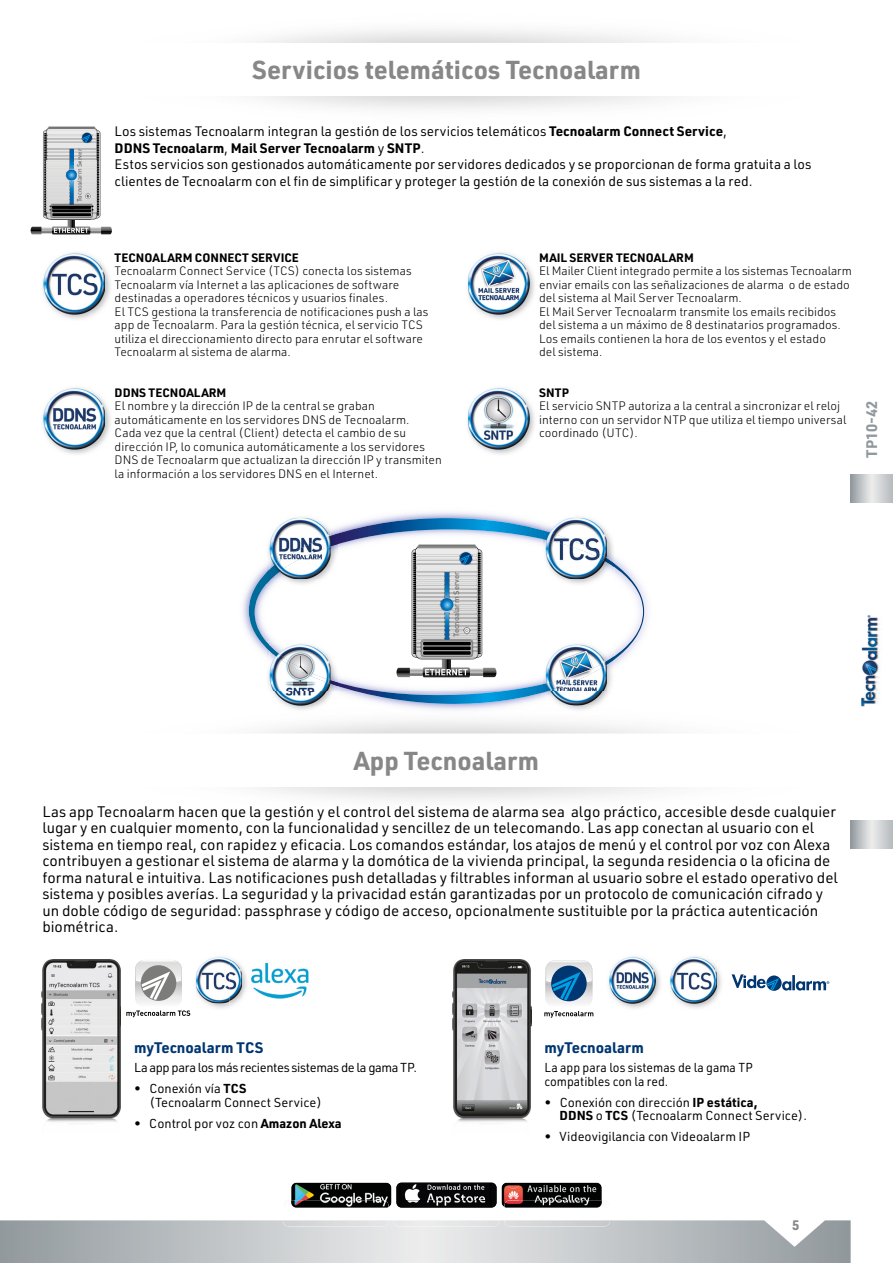
<style>
.page{position:relative;width:893px;height:1263px;background:#fff}
.page>*{position:absolute;margin:0;border:0;box-sizing:border-box;transform-origin:0 0}
.t1{font:700 25.5px "URWDIN";color:#878787}
.t2{font:15px/16.5px "URWDIN";color:#000}
.t3{font:700 15px "URWDIN";color:#003671}
.t4{font:700 15px "URWDIN";color:#91989c}
.t5{font:13.5px/16.5px "URWDIN";color:#000}
.t6{font:700 13.5px "URWDIN";color:#878787}
.t7{font:12.75px/13.5px "URWDIN";color:#000}
.t8{font:12.75px/13.5px "URWDIN";color:#000;scale:.95 1}
.t9{font:12.75px "URWDIN";letter-spacing:-.03em;color:#000}
.t10{font:300 12px/13.5px "URWDIN";color:#000}
.t11{font:700 12px "URWDIN";color:#000}
.t12{font:500 7.65px "DIN";color:#706f6f}
.t13{font:500 6.15px "DIN";color:#706f6f}
.s1{font-weight:700}
</style>
<div class="page">
<svg style="left:0;top:1220px;width:850px;height:43px;background:#c0c4c6"></svg>
<img style="left:861px;top:616px;width:18px;height:91px">
<svg style="left:31px;top:127px;width:81px;height:108px"></svg>
<img style="left:41px;top:960px;width:80px;height:162px">
<div style="left:135px;top:960px;width:47px;height:47px;background:#f3f3f3;border-radius:9px"></div>
<svg style="left:126px;top:1010px;width:64px;height:7px"></svg>
<svg style="left:136px;top:960px;width:45px;height:40px"></svg>
<img style="left:251px;top:962px;width:58px;height:37px">
<svg style="left:544px;top:1011px;width:49px;height:7px"></svg>
<svg style="left:545px;top:960px;width:47px;height:47px"></svg>
<svg style="left:546px;top:961px;width:45px;height:39px;background:#6390b2"></svg>
<svg style="left:731px;top:974px;width:98px;height:17px"></svg>
<img style="left:452px;top:960px;width:79px;height:162px">
<img style="left:501px;top:1183px;width:100px;height:24px;border-radius:5px">
<img style="left:396px;top:1183px;width:100px;height:18px">
<img style="left:291px;top:1183px;width:100px;height:24px;border-radius:5px">
<img style="left:504px;top:1200px;width:106px;height:27px">
<img style="left:504px;top:1200px;width:97px;height:8px">
<img style="left:396px;top:1201px;width:101px;height:7px">
<img style="left:393px;top:1220px;width:106px;height:7px">
<img style="left:283px;top:1220px;width:105px;height:7px">
<img style="left:291px;top:1200px;width:97px;height:8px">
<img style="left:243px;top:587px;width:6px;height:47px">
<img style="left:644px;top:593px;width:4px;height:37px">
<svg style="left:249px;top:518px;width:395px;height:186px"></svg>
<svg style="left:396px;top:545px;width:100px;height:132px"></svg>
<img style="left:266px;top:516px;width:72px;height:70px">
<img style="left:266px;top:533px;width:72px;height:51px">
<img style="left:269px;top:518px;width:62px;height:61px">
<img style="left:269px;top:548px;width:31px;height:31px">
<img style="left:300px;top:536px;width:31px;height:24px">
<img style="left:542px;top:693px;width:72px;height:19px">
<img style="left:542px;top:641px;width:72px;height:15px">
<img style="left:542px;top:656px;width:72px;height:37px">
<img style="left:545px;top:676px;width:62px;height:30px">
<img style="left:545px;top:661px;width:31px;height:23px">
<img style="left:576px;top:661px;width:31px;height:15px">
<img style="left:542px;top:516px;width:72px;height:70px">
<img style="left:542px;top:530px;width:72px;height:37px">
<img style="left:545px;top:518px;width:62px;height:61px">
<img style="left:545px;top:531px;width:62px;height:31px">
<img style="left:266px;top:686px;width:72px;height:25px">
<img style="left:266px;top:641px;width:72px;height:45px">
<img style="left:269px;top:672px;width:31px;height:19px">
<img style="left:300px;top:684px;width:31px;height:7px">
<img style="left:269px;top:691px;width:62px;height:15px">
<img style="left:300px;top:645px;width:31px;height:21px">
<img style="left:269px;top:645px;width:31px;height:27px">
<img style="left:300px;top:666px;width:31px;height:18px">
<img style="left:467px;top:387px;width:68px;height:67px">
<img style="left:468px;top:388px;width:61px;height:61px">
<img style="left:467px;top:252px;width:68px;height:67px">
<img style="left:468px;top:253px;width:61px;height:61px">
<img style="left:42px;top:387px;width:69px;height:67px">
<img style="left:44px;top:388px;width:61px;height:62px">
<img style="left:42px;top:252px;width:69px;height:67px">
<img style="left:44px;top:253px;width:61px;height:61px">
<img style="left:195px;top:956px;width:34px;height:53px">
<img style="left:229px;top:968px;width:18px;height:39px">
<img style="left:196px;top:958px;width:35px;height:45px">
<img style="left:229px;top:959px;width:13px;height:44px">
<img style="left:670px;top:956px;width:52px;height:53px">
<img style="left:671px;top:958px;width:46px;height:45px">
<img style="left:608px;top:956px;width:53px;height:53px">
<img style="left:609px;top:958px;width:46px;height:46px">
<svg style="left:850px;top:475px;width:42px;height:28px"></svg>
<svg style="left:850px;top:821px;width:42px;height:27px"></svg>
<img style="left:44px;top:169px;width:55px;height:43px">
<img style="left:477px;top:590px;width:4px;height:47px">
<p class="t13" style="left:75px;top:202px;width:55px;rotate:-90deg">Tecnoalarm Server</p>
<h1 class="t1" style="left:252px;top:61px;width:390px">Servicios telemáticos Tecnoalarm</h1>
<p class="t5" style="left:115px;top:125px;width:698px">Los sistemas Tecnoalarm integran la gestión de los servicios telemáticos <span class="s1">Tecnoalarm Connect Service</span>,<br><span class="s1">DDNS Tecnoalarm</span>, <span class="s1">Mail Server Tecnoalarm</span> y <span class="s1">SNTP</span>.<br>Estos servicios son gestionados automáticamente por servidores dedicados y se proporcionan de forma gratuita a los clientes de Tecnoalarm con el fin de simplificar y proteger la gestión de la conexión de sus sistemas a la red.</p>
<p class="t11" style="left:115px;top:253px;width:186px">TECNOALARM CONNECT SERVICE</p>
<p class="t10" style="left:115px;top:265px;width:315px">Tecnoalarm Connect Service (TCS) conecta los sistemas Tecnoalarm vía Internet a las aplicaciones de software destinadas a operadores técnicos y usuarios finales.<br>El TCS gestiona la transferencia de notificaciones push a las app de Tecnoalarm. Para la gestión técnica, el servicio TCS utiliza el direccionamiento directo para enrutar el software Tecnoalarm al sistema de alarma.</p>
<p class="t11" style="left:115px;top:388px;width:113px">DDNS TECNOALARM</p>
<p class="t10" style="left:115px;top:400px;width:329px">El nombre y la dirección IP de la central se graban automáticamente en los servidores DNS de Tecnoalarm.<br>Cada vez que la central (Client) detecta el cambio de su dirección IP, lo comunica automáticamente a los servidores DNS de Tecnoalarm que actualizan la dirección IP y transmiten la información a los servidores DNS en el Internet.</p>
<p class="t11" style="left:539px;top:253px;width:156px">MAIL SERVER TECNOALARM</p>
<p class="t10" style="left:539px;top:265px;width:314px">El Mailer Client integrado permite a los sistemas Tecnoalarm enviar emails con las señalizaciones de alarma o de estado del sistema al Mail Server Tecnoalarm.<br>El Mail Server Tecnoalarm transmite los emails recibidos del sistema a un máximo de 8 destinatarios programados.<br>Los emails contienen la hora de los eventos y el estado<br>del sistema.</p>
<p class="t11" style="left:539px;top:388px;width:31px">SNTP</p>
<p class="t10" style="left:539px;top:400px;width:309px">El servicio SNTP autoriza a la central a sincronizar el reloj interno con un servidor NTP que utiliza el tiempo universal coordinado (UTC).</p>
<p class="t4" style="left:866px;top:458px;width:58px;rotate:-90deg">TP10-42</p>
<p class="t12" style="left:451px;top:637px;width:67px;rotate:-90deg">Tecnoalarm Server</p>
<h1 class="t1" style="left:354px;top:752px;width:187px">App Tecnoalarm</h1>
<p class="t2" style="left:42px;top:805px;width:797px">Las app Tecnoalarm hacen que la gestión y el control del sistema de alarma sea algo práctico, accesible desde cualquier lugar y en cualquier momento, con la funcionalidad y sencillez de un telecomando. Las app conectan al usuario con el sistema en tiempo real, con rapidez y eficacia. Los comandos estándar, los atajos de menú y el control por voz con Alexa contribuyen a gestionar el sistema de alarma y la domótica de la vivienda principal, la segunda residencia o la oficina de forma natural e intuitiva. Las notificaciones push detalladas y filtrables informan al usuario sobre el estado operativo del sistema y posibles averías. La seguridad y la privacidad están garantizadas por un protocolo de comunicación cifrado y un doble código de seguridad: passphrase y código de acceso, opcionalmente sustituible por la práctica autenticación biométrica.</p>
<p class="t3" style="left:134px;top:1042px;width:131px">myTecnoalarm TCS</p>
<p class="t9" style="left:134px;top:1063px;width:284px">La app para los más recientes sistemas de la gama TP.</p>
<p class="t7" style="left:149px;top:1083px;width:174px;text-indent:-15px">• Conexión vía <span class="s1">TCS<br></span>(Tecnoalarm Connect Service)</p>
<p class="t7" style="left:134px;top:1118px;width:209px">• Control por voz con <span class="s1">Amazon Alexa</span></p>
<p class="t3" style="left:544px;top:1042px;width:101px">myTecnoalarm</p>
<p class="t8" style="left:544px;top:1062px;width:221px">La app para los sistemas de la gama TP compatibles con la red.</p>
<p class="t7" style="left:559px;top:1097px;width:249px;text-indent:-15px">• Conexión con dirección <span class="s1">IP estática,<br>DDNS</span> o <span class="s1">TCS</span> (Tecnoalarm Connect Service).</p>
<p class="t7" style="left:544px;top:1131px;width:207px">• Videovigilancia con Videoalarm IP</p>
<p class="t6" style="left:792px;top:1220px;width:9px">5</p>
</div>
